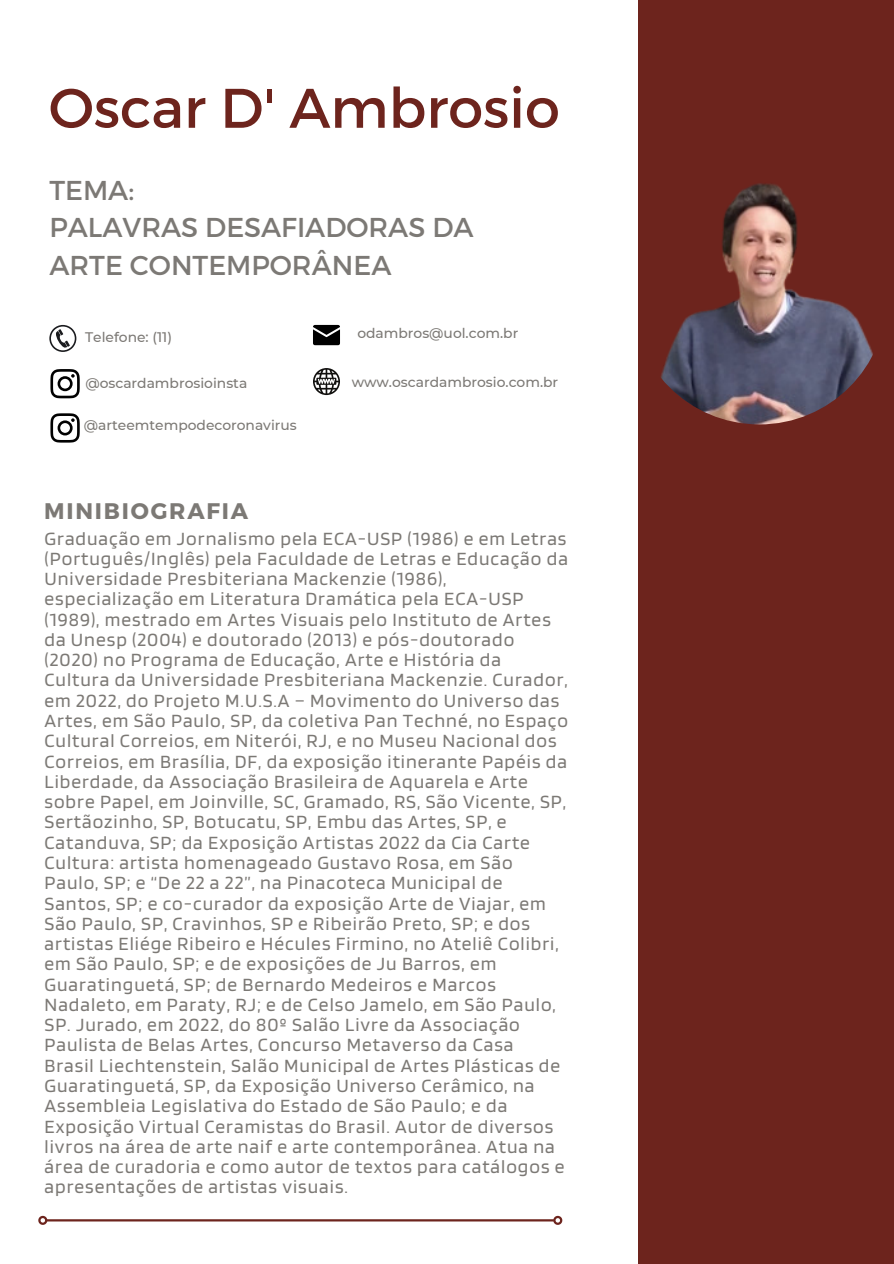
<style>
.page{position:relative;width:894px;height:1264px;background:#fff}
.page>*{position:absolute;margin:0;border:0;box-sizing:border-box;transform-origin:0 0}
.t1{font:55.65px "Montserrat";color:#6d241d}
.t2{font:27.3px/37.2px "Montserrat";color:#7c7975}
.t3{font:700 22.5px "Montserrat";letter-spacing:.08em;color:#7c7975}
.t4{font:19.5px/20.2px "Blinker";letter-spacing:.05em;color:#7c7975}
.t5{font:500 13.8px "Montserrat";color:#7c7975}
</style>
<div class="page">
<div style="left:637px;top:0;width:256px;height:1263px;background:#6d241d"></div>
<img style="left:632px;top:170px;width:254px;height:254px;border-radius:50%">
<hr style="left:47px;top:1219px;width:506px;height:2px;background:#6d241d">
<svg style="left:38px;top:1215px;width:11px;height:10px"></svg>
<svg style="left:551px;top:1215px;width:12px;height:10px"></svg>
<svg style="left:313px;top:368px;width:27px;height:27px"></svg>
<svg style="left:50px;top:369px;width:30px;height:29px"></svg>
<svg style="left:50px;top:413px;width:30px;height:29px"></svg>
<svg style="left:49px;top:325px;width:27px;height:27px"></svg>
<svg style="left:313px;top:325px;width:27px;height:20px"></svg>
<h1 class="t1" style="left:49px;top:72px;width:512px">Oscar D' Ambrosio</h1>
<h2 class="t2" style="left:49px;top:170px;width:426px">TEMA:<br>PALAVRAS DESAFIADORAS DA<br>ARTE CONTEMPORÂNEA</h2>
<p class="t5" style="left:85px;top:329px;width:88px">Telefone: (11)</p>
<p class="t5" style="left:85px;top:374px;width:163px">@oscardambrosioinsta</p>
<p class="t5" style="left:84px;top:416px;width:214px">@arteemtempodecoronavirus</p>
<p class="t5" style="left:357px;top:325px;width:162px">odambros@uol.com.br</p>
<p class="t5" style="left:351px;top:373px;width:208px">www.oscardambrosio.com.br</p>
<p class="t3" style="left:44px;top:496px;width:205px">MINIBIOGRAFIA</p>
<p class="t4" style="left:44px;top:527px;width:525px">Graduação em Jornalismo pela ECA-USP (1986) e em Letras (Português/Inglês) pela Faculdade de Letras e Educação da Universidade Presbiteriana Mackenzie (1986), especialização em Literatura Dramática pela ECA-USP (1989), mestrado em Artes Visuais pelo Instituto de Artes da Unesp (2004) e doutorado (2013) e pós-doutorado (2020) no Programa de Educação, Arte e História da Cultura da Universidade Presbiteriana Mackenzie. Curador, em 2022, do Projeto M.U.S.A – Movimento do Universo das Artes, em São Paulo, SP, da coletiva Pan Techné, no Espaço Cultural Correios, em Niterói, RJ, e no Museu Nacional dos Correios, em Brasília, DF, da exposição itinerante Papéis da Liberdade, da Associação Brasileira de Aquarela e Arte sobre Papel, em Joinville, SC, Gramado, RS, São Vicente, SP, Sertãozinho, SP, Botucatu, SP, Embu das Artes, SP, e Catanduva, SP; da Exposição Artistas 2022 da Cia Carte Cultura: artista homenageado Gustavo Rosa, em São Paulo, SP; e “De 22 a 22”, na Pinacoteca Municipal de Santos, SP; e co-curador da exposição Arte de Viajar, em São Paulo, SP, Cravinhos, SP e Ribeirão Preto, SP; e dos artistas Eliége Ribeiro e Hécules Firmino, no Ateliê Colibri, em São Paulo, SP; e de exposições de Ju Barros, em Guaratinguetá, SP; de Bernardo Medeiros e Marcos Nadaleto, em Paraty, RJ; e de Celso Jamelo, em São Paulo, SP. Jurado, em 2022, do 80º Salão Livre da Associação Paulista de Belas Artes, Concurso Metaverso da Casa<br>Brasil Liechtenstein, Salão Municipal de Artes Plásticas de Guaratinguetá, SP, da Exposição Universo Cerâmico, na Assembleia Legislativa do Estado de São Paulo; e da Exposição Virtual Ceramistas do Brasil. Autor de diversos livros na área de arte naif e arte contemporânea. Atua na área de curadoria e como autor de textos para catálogos e apresentações de artistas visuais.</p>
</div>
